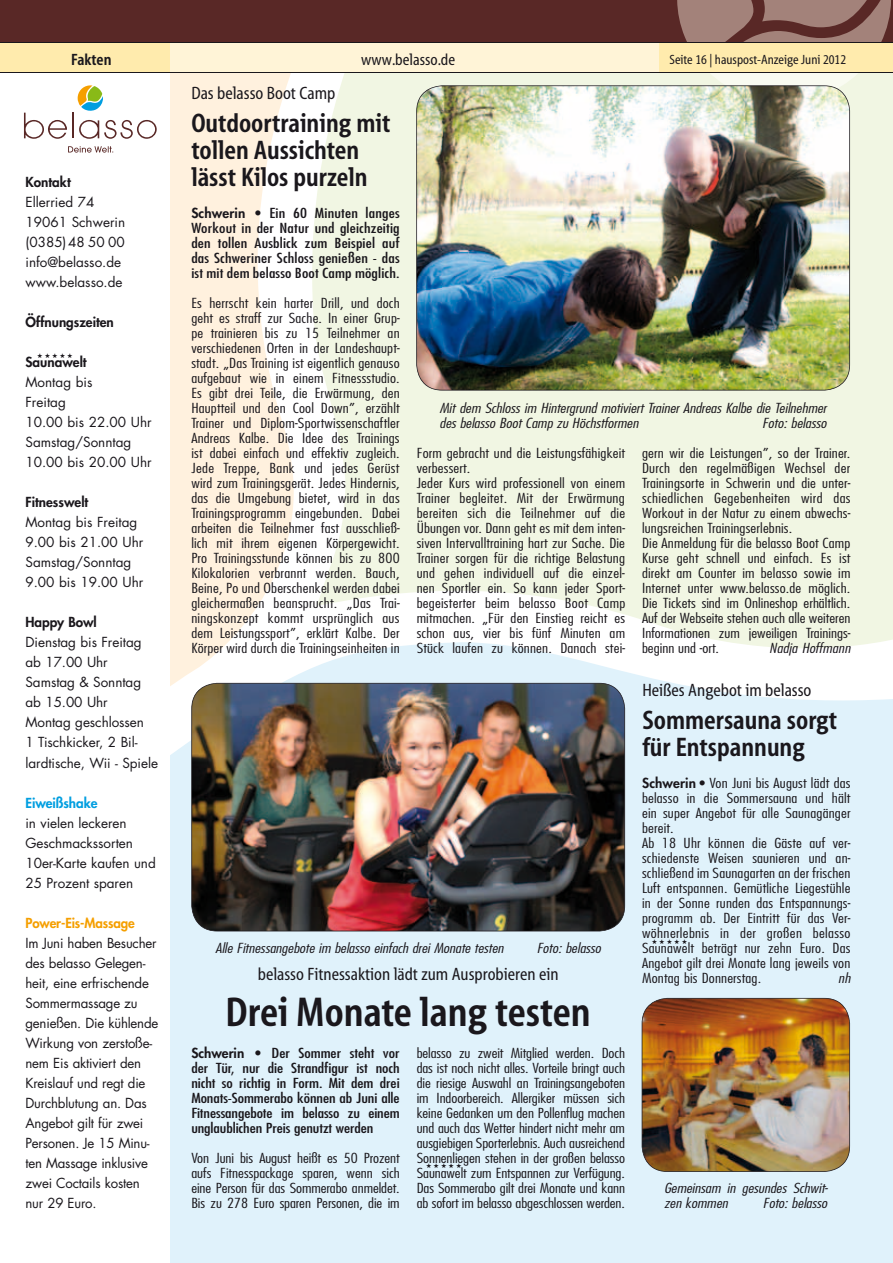
<style>
.page{position:relative;width:893px;height:1263px;background:#fff}
.page>*{position:absolute;margin:0;border:0;box-sizing:border-box;transform-origin:0 0}
.t1{font:700 42px "The Berlin";color:#1a171c}
.t2{font:700 27px/27px "The Berlin";color:#1a171c}
.t3{font:18px "The Berlin";color:#1a171c}
.t4{font:16.5px "The Berlin";color:#1a171c}
.t5{font:700 16.5px "The Berlin";color:#1a171c}
.t6{font:300 condensed 13.5px/15px "Futura";letter-spacing:.01em;color:#1a171c;text-align:justify;scale:1.25 1}
.t7{font:13.5px/20px "Futura LT";letter-spacing:-.005em;color:#1a171c}
.t8{font:300 condensed 13.5px/15px "Futura";letter-spacing:.01em;color:#1a171c}
.t9{font:condensed 13.5px/15px "Futura";letter-spacing:.005em;color:#1a171c;text-align:justify;scale:1.25 1}
.t10{font:italic 300 condensed 13.5px/15px "Futura";color:#1a171c;scale:1.25 1}
.t11{font:800 13.5px "Futura LT";color:#1a171c}
.t12{font:13.5px "The Berlin Table";color:#1a171c}
.t13{font:800 13.5px "Futura LT";letter-spacing:-.01em;color:#f59f00}
.t14{font:800 13.5px "Futura LT";letter-spacing:-.005em;color:#009ee0}
.t15{font:6.75px "Zapf Dingbats";color:#1a171c}
.s1{font-family:"Futura LT";font-weight:800;font-stretch:normal}
</style>
<div class="page">
<div style="left:170px;top:654px;width:723px;height:609px;background:#e0f2fb"></div>
<svg style="left:170px;top:73px;width:157px;height:900px;fill:#fff1de"></svg>
<svg style="left:312px;top:73px;width:581px;height:581px;background:#f2f6e6"></svg>
<div style="left:170px;top:43px;width:492px;height:29px;background:#fff4d7"></div>
<div style="left:0;top:43px;width:170px;height:29px;background:#ffebad"></div>
<div style="left:0;top:0;width:893px;height:43px;background:#592826"></div>
<svg style="left:677px;top:0;width:214px;height:102px"></svg>
<svg style="left:24px;top:113px;width:43px;height:26px"></svg>
<hr style="left:72px;top:113px;width:2px;height:25px;background:#592826">
<svg style="left:79px;top:120px;width:78px;height:19px"></svg>
<svg style="left:68px;top:146px;width:45px;height:7px"></svg>
<svg style="left:78px;top:85px;width:25px;height:26px"></svg>
<hr style="left:0;top:43px;width:893px;height:1px;background:#1a171c">
<hr style="left:0;top:72px;width:893px;height:1px;background:#1a171c">
<div style="left:659px;top:43px;width:234px;height:30px;background:#ffebad"></div>
<hr style="left:659px;top:43px;width:234px;height:1px;background:#1a171c">
<hr style="left:659px;top:72px;width:234px;height:1px;background:#1a171c">
<img style="left:416px;top:85px;width:434px;height:305px">
<img style="left:642px;top:998px;width:208px;height:174px">
<img style="left:191px;top:683px;width:434px;height:248px">
<p class="t5" style="left:71px;top:51px;width:42px">Fakten</p>
<p class="t11" style="left:26px;top:173px;width:47px">Kontakt</p>
<p class="t7" style="left:26px;top:192px;width:101px">Ellerried 74<br>19061 Schwerin (0385) 48 50 00 info@belasso.de www.belasso.de</p>
<p class="t11" style="left:26px;top:313px;width:90px">Öffnungs zeiten</p>
<p class="t11" style="left:26px;top:353px;width:63px">Saunawelt</p>
<p class="t7" style="left:26px;top:372px;width:128px">Montag bis<br>Freitag<br>10.00 bis 22.00 Uhr<br>Samstag/Sonntag<br>10.00 bis 20.00 Uhr</p>
<p class="t11" style="left:26px;top:493px;width:64px">Fitnesswelt</p>
<p class="t7" style="left:26px;top:512px;width:119px">Montag bis Freitag<br>9.00 bis 21.00 Uhr<br>Samstag/Sonntag<br>9.00 bis 19.00 Uhr</p>
<p class="t11" style="left:26px;top:613px;width:73px">Happy Bowl</p>
<p class="t7" style="left:26px;top:632px;width:134px">Dienstag bis Freitag ab 17.00 Uhr<br>Samstag &amp; Sonntag ab 15.00 Uhr<br>Montag geschlossen<br>1 Tischkicker, 2 Bil&shy;lardtische, Wii - Spiele</p>
<p class="t14" style="left:26px;top:793px;width:73px">Eiweißshake</p>
<p class="t7" style="left:26px;top:813px;width:132px">in vielen leckeren<br>Geschmackssorten<br>10er-Karte kaufen und<br>25 Prozent sparen</p>
<p class="t13" style="left:26px;top:914px;width:111px">Power-Eis-Massage</p>
<p class="t7" style="left:26px;top:933px;width:134px">Im Juni haben Besucher des belasso Gelegen&shy;heit, eine erfrischende<br>Sommermassage zu genießen. Die kühlende<br>Wirkung von zerstoße&shy;nem Eis aktiviert den<br>Kreislauf und regt die<br>Durchblutung an. Das<br>Angebot gilt für zwei<br>Personen. Je 15 Minu&shy;ten Massage inklusive zwei Coctails kosten nur 29 Euro.</p>
<p class="t15" style="left:37px;top:352px;width:37px">★ ★ ★ ★ ★</p>
<p class="t4" style="left:361px;top:51px;width:96px">www.belasso.de</p>
<p class="t12" style="left:669px;top:53px;width:178px">Seite 16 | hauspost-Anzeige Juni 2012</p>
<h3 class="t3" style="left:191px;top:84px;width:145px">Das belasso Boot Camp</h3>
<h2 class="t2" style="left:191px;top:111px;width:201px">Outdoortraining mit tollen Aussichten lässt Kilos purzeln</h2>
<p class="t9" style="left:191px;top:205px;width:168px"><span class="s1">Schwerin •</span> Ein 60 Minuten langes Workout in der Natur und gleichzeitig den tollen Ausblick zum Beispiel auf das Schweriner Schloss genießen - das ist mit dem belasso Boot Camp möglich.</p>
<p class="t6" style="left:191px;top:295px;width:168px">Es herrscht kein harter Drill, und doch geht es straff zur Sache. In einer Grup&shy;pe trainieren bis zu 15 Teilnehmer an verschiedenen Orten in der Landeshaupt&shy;stadt. „Das Training ist eigentlich genauso aufgebaut wie in einem Fitnessstudio.<br>Es gibt drei Teile, die Erwärmung, den Hauptteil und den Cool Down”, erzählt Trainer und Diplom-Sportwissenschaftler Andreas Kalbe. Die Idee des Trainings ist dabei einfach und effektiv zugleich.<br>Jede Treppe, Bank und jedes Gerüst wird zum Trainingsgerät. Jedes Hindernis, das die Umgebung bietet, wird in das Trainingsprogramm eingebunden. Dabei arbeiten die Teilnehmer fast ausschließ&shy;lich mit ihrem eigenen Körpergewicht.<br>Pro Trainingsstunde können bis zu 800<br>Kilokalorien verbrannt werden. Bauch, Beine, Po und Oberschenkel werden dabei gleichermaßen beansprucht. „Das Trai&shy;ningskonzept kommt ursprünglich aus dem Leistungssport”, erklärt Kalbe. Der Körper wird durch die Trainingseinheiten in</p>
<p class="t10" style="left:439px;top:400px;width:311px">Mit dem Schloss im Hintergrund motiviert Trainer Andreas Kalbe die Teilnehmer des belasso Boot Camp zu Höchstformen</p>
<p class="t10" style="left:762px;top:415px;width:53px">Foto: belasso</p>
<p class="t6" style="left:417px;top:445px;width:168px;text-align:left">Form gebracht und die Leistungsfähigkeit verbessert.<br>Jeder Kurs wird professionell von einem Trainer begleitet. Mit der Erwärmung bereiten sich die Teilnehmer auf die Übungen vor. Dann geht es mit dem inten&shy;siven Intervalltraining hart zur Sache. Die Trainer sorgen für die richtige Belastung und gehen individuell auf die einzel&shy;nen Sportler ein. So kann jeder Sport&shy;begeisterter beim belasso Boot Camp mitmachen. „Für den Einstieg reicht es schon aus, vier bis fünf Minuten am Stück laufen zu können. Danach stei-</p>
<p class="t6" style="left:642px;top:445px;width:168px;text-align:left">gern wir die Leistungen”, so der Trainer.<br>Durch den regelmäßigen Wechsel der Trainingsorte in Schwerin und die unter&shy;schiedlichen Gegebenheiten wird das Workout in der Natur zu einem abwechs&shy;lungsreichen Trainingserlebnis.<br>Die Anmeldung für die belasso Boot Camp Kurse geht schnell und einfach. Es ist direkt am Counter im belasso sowie im Internet unter www.belasso.de möglich.<br>Die Tickets sind im Onlineshop erhältlich.<br>Auf der Webseite stehen auch alle weiteren Informationen zum jeweiligen Trainings&shy;beginn und -ort.</p>
<p class="t10" style="left:769px;top:640px;width:67px">Nadja Hoffmann</p>
<p class="t10" style="left:216px;top:940px;width:232px">Alle Fitnessangebote im belasso einfach drei Monate testen</p>
<p class="t10" style="left:537px;top:940px;width:53px">Foto: belasso</p>
<h3 class="t3" style="left:258px;top:965px;width:302px">belasso Fitnessaktion lädt zum Ausprobieren ein</h3>
<h1 class="t1" style="left:226px;top:990px;width:367px">Drei Monate lang testen</h1>
<p class="t9" style="left:191px;top:1045px;width:168px"><span class="s1">Schwerin •</span> Der Sommer steht vor der Tür, nur die Strandfigur ist noch nicht so richtig in Form. Mit dem drei Monats-Sommerabo können ab Juni alle Fitnessangebote im belasso zu einem unglaublichen Preis genutzt werden</p>
<p class="t6" style="left:191px;top:1150px;width:168px">Von Juni bis August heißt es 50 Prozent aufs Fitnesspackage sparen, wenn sich eine Person für das Sommerabo anmeldet.<br>Bis zu 278 Euro sparen Personen, die im</p>
<p class="t6" style="left:417px;top:1045px;width:168px">belasso zu zweit Mitglied werden. Doch das ist noch nicht alles. Vorteile bringt auch die riesige Auswahl an Trainingsangeboten im Indoorbereich. Allergiker müssen sich keine Gedanken um den Pollenflug machen und auch das Wetter hindert nicht mehr am ausgiebigen Sporterlebnis. Auch ausreichend Sonnenliegen stehen in der großen belasso Saunawelt zum Entspannen zur Verfügung.<br>Das Sommerabo gilt drei Monate und kann ab sofort im belasso abgeschlossen werden.</p>
<p class="t15" style="left:426px;top:1163px;width:37px">★ ★ ★ ★ ★</p>
<h3 class="t3" style="left:642px;top:681px;width:171px">Heißes Angebot im belasso</h3>
<h2 class="t2" style="left:642px;top:708px;width:196px">Sommersauna sorgt für Entspannung</h2>
<p class="t8" style="left:642px;top:775px;width:210px"><span class="s1">Schwerin</span> • Von Juni bis August lädt das belasso in die Sommersauna und hält ein super Angebot für alle Saunagänger bereit.<br>Ab 18 Uhr können die Gäste auf ver&shy;schiedenste Weisen saunieren und an&shy;schließend im Saunagarten an der frischen Luft entspannen. Gemütliche Liegestühle in der Sonne runden das Entspannungs&shy;programm ab. Der Eintritt für das Ver&shy;wöhnerlebnis in der großen belasso Saunawelt beträgt nur zehn Euro. Das Angebot gilt drei Monate lang jeweils von Montag bis Donnerstag.</p>
<p class="t15" style="left:652px;top:938px;width:37px">★ ★ ★ ★ ★</p>
<p class="t10" style="left:838px;top:970px;width:11px">nh</p>
<p class="t10" style="left:664px;top:1180px;width:133px">Gemeinsam in gesundes Schwit&shy;zen kommen</p>
<p class="t10" style="left:763px;top:1195px;width:53px">Foto: belasso</p>
</div>
